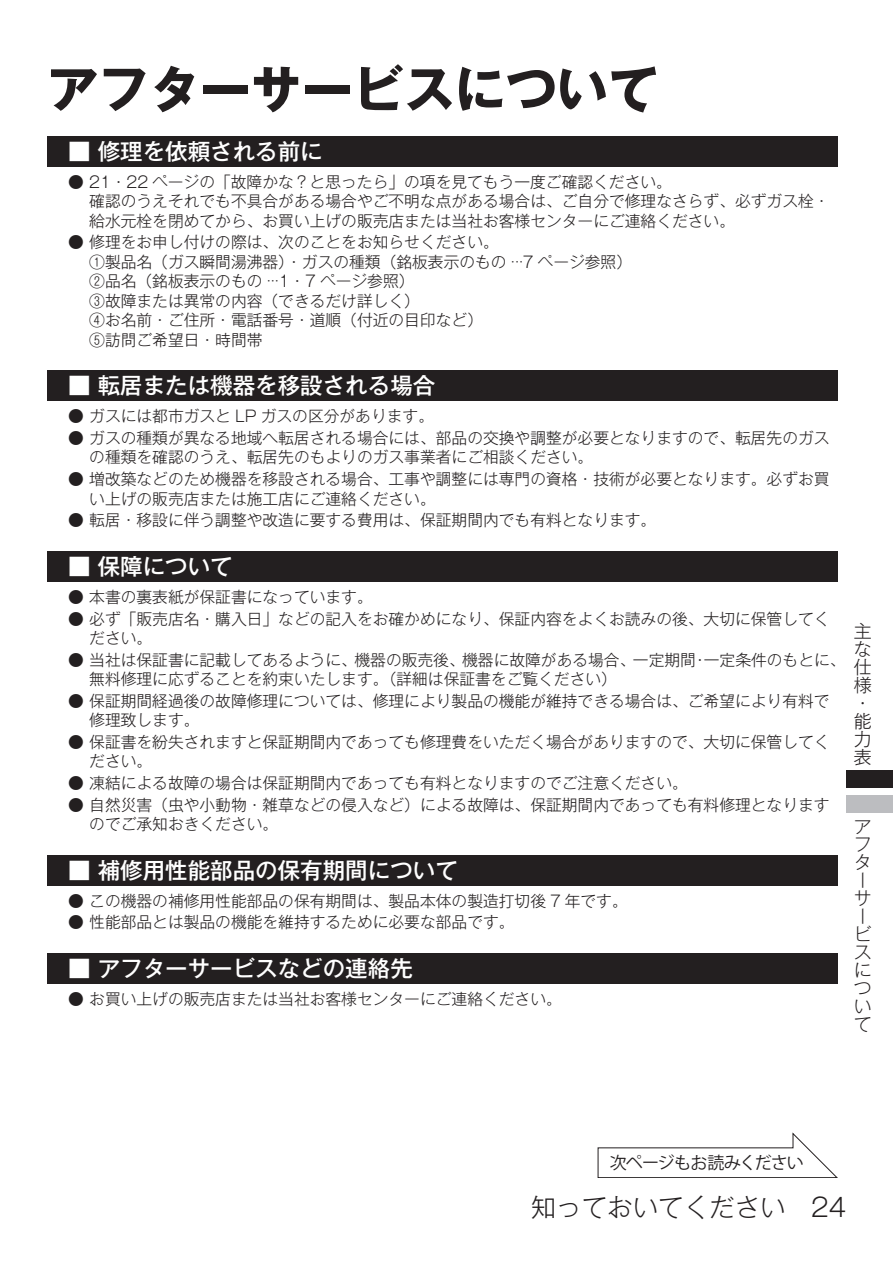
<style>
.page{position:relative;width:893px;height:1263px;background:#fff}
.page>*{position:absolute;margin:0;border:0;box-sizing:border-box;transform-origin:0 0}
.t1{font:700 51px "Gothic MB101 Pro";color:#231f20}
.t2{font:300 25.5px "Gothic MB101 Pro";color:#231f20}
.t3{font:500 22.5px "Gothic MB101 Pro";color:#fff}
.t4{font:300 18px/18px "Gothic MB101 Pro";color:#231f20}
.t5{font:16.95px "Gothic MB101 Pro Medium 90 ms RKSJ H";letter-spacing:-.06em;color:#231f20}
.t6{font:300 15.75px/19.5px "Gothic MB101 Pro";color:#231f20}
.s1{font-family:"Gothic MB101 Pro De";font-weight:700}
</style>
<div class="page">
<svg style="left:598px;top:1133px;width:240px;height:45px"></svg>
<div style="left:846px;top:770px;width:47px;height:17px;background:#231f20"></div>
<div style="left:846px;top:796px;width:47px;height:17px;background:#bcbdc0"></div>
<div style="left:47px;top:136px;width:791px;height:30px;background:#231f20"></div>
<div style="left:47px;top:371px;width:791px;height:30px;background:#231f20"></div>
<div style="left:47px;top:551px;width:791px;height:30px;background:#231f20"></div>
<div style="left:47px;top:855px;width:791px;height:30px;background:#231f20"></div>
<div style="left:47px;top:953px;width:791px;height:31px;background:#231f20"></div>
<h1 class="t1" style="left:47px;top:47px;width:613px">アフターサービスについて</h1>
<h3 class="t3" style="left:68px;top:132px;width:256px"><span class="s1">■</span> 修理を依頼される前に</h3>
<p class="t6" style="left:89px;top:170px;width:742px;text-indent:-21px">● 21・22 ページの「故障かな？と思ったら」の項を見てもう一度ご確認ください。<br>確認のうえそれでも不具合がある場合やご不明な点がある場合は、ご自分で修理なさらず、必ずガス栓・給水元栓を閉めてから、お買い上げの販売店または当社お客様センターにご連絡ください。</p>
<p class="t6" style="left:89px;top:230px;width:544px;text-indent:-21px">● 修理をお申し付けの際は、次のことをお知らせください。<br>①製品名（ガス瞬間湯沸器）・ガスの種類（銘板表示のもの ···7 ページ参照）<br>②品名（銘板表示のもの ···1・7 ページ参照）<br>③故障または異常の内容（できるだけ詳しく）<br>④お名前・ご住所・電話番号・道順（付近の目印など）<br>⑤訪問ご希望日・時間帯</p>
<h3 class="t3" style="left:68px;top:367px;width:369px"><span class="s1">■</span> 転居または機器を移設される場合</h3>
<p class="t6" style="left:68px;top:404px;width:368px">● ガスには都市ガスと LP ガスの区分があります。</p>
<p class="t6" style="left:89px;top:426px;width:742px;text-indent:-21px">● ガスの種類が異なる地域へ転居される場合には、部品の交換や調整が必要となりますので、転居先のガスの種類を確認のうえ、転居先のもよりのガス事業者にご相談ください。</p>
<p class="t6" style="left:89px;top:467px;width:742px;text-indent:-21px">● 増改築などのため機器を移設される場合、工事や調整には専門の資格・技術が必要となります。必ずお買い上げの販売店または施工店にご連絡ください。</p>
<p class="t6" style="left:68px;top:508px;width:590px">● 転居・移設に伴う調整や改造に要する費用は、保証期間内でも有料となります。</p>
<h3 class="t3" style="left:68px;top:548px;width:166px"><span class="s1">■</span> 保障について</h3>
<p class="t6" style="left:68px;top:585px;width:306px">● 本書の裏表紙が保証書になっています。</p>
<p class="t6" style="left:89px;top:606px;width:742px;text-indent:-21px">● 必ず「販売店名・購入日」などの記入をお確かめになり、保証内容をよくお読みの後、大切に保管してください。</p>
<p class="t6" style="left:89px;top:648px;width:758px;text-indent:-21px">● 当社は保証書に記載してあるように、機器の販売後、機器に故障がある場合、一定期間・一定条件のもとに、無料修理に応ずることを約束いたします。（詳細は保証書をご覧ください）</p>
<p class="t6" style="left:89px;top:689px;width:742px;text-indent:-21px">● 保証期間経過後の故障修理については、修理により製品の機能が維持できる場合は、ご希望により有料で修理致します。</p>
<p class="t6" style="left:89px;top:730px;width:742px;text-indent:-21px">● 保証書を紛失されますと保証期間内であっても修理費をいただく場合がありますので、大切に保管してください。</p>
<p class="t6" style="left:68px;top:771px;width:621px">● 凍結による故障の場合は保証期間内であっても有料となりますのでご注意ください。</p>
<p class="t6" style="left:89px;top:793px;width:742px;text-indent:-21px">● 自然災害（虫や小動物・雑草などの侵入など）による故障は、保証期間内であっても有料修理となりますのでご承知おきください。</p>
<h3 class="t3" style="left:68px;top:852px;width:391px"><span class="s1">■</span> 補修用性能部品の保有期間について</h3>
<p class="t6" style="left:68px;top:889px;width:561px">● この機器の補修用性能部品の保有期間は、製品本体の製造打切後 7 年です。</p>
<p class="t6" style="left:68px;top:910px;width:448px">● 性能部品とは製品の機能を維持するために必要な部品です。</p>
<h3 class="t3" style="left:68px;top:950px;width:346px"><span class="s1">■</span> アフターサービスなどの連絡先</h3>
<p class="t6" style="left:68px;top:987px;width:495px">● お買い上げの販売店または当社お客様センターにご連絡ください。</p>
<p class="t4" style="left:854px;top:619px;width:19px">主な仕様・能力表</p>
<p class="t4" style="left:854px;top:814px;width:19px">アフターサービスについて</p>
<p class="t5" style="left:610px;top:1153px;width:195px">次ページもお読みください</p>
<h2 class="t2" style="left:531px;top:1186px;width:317px">知っておいてください　24</h2>
</div>
